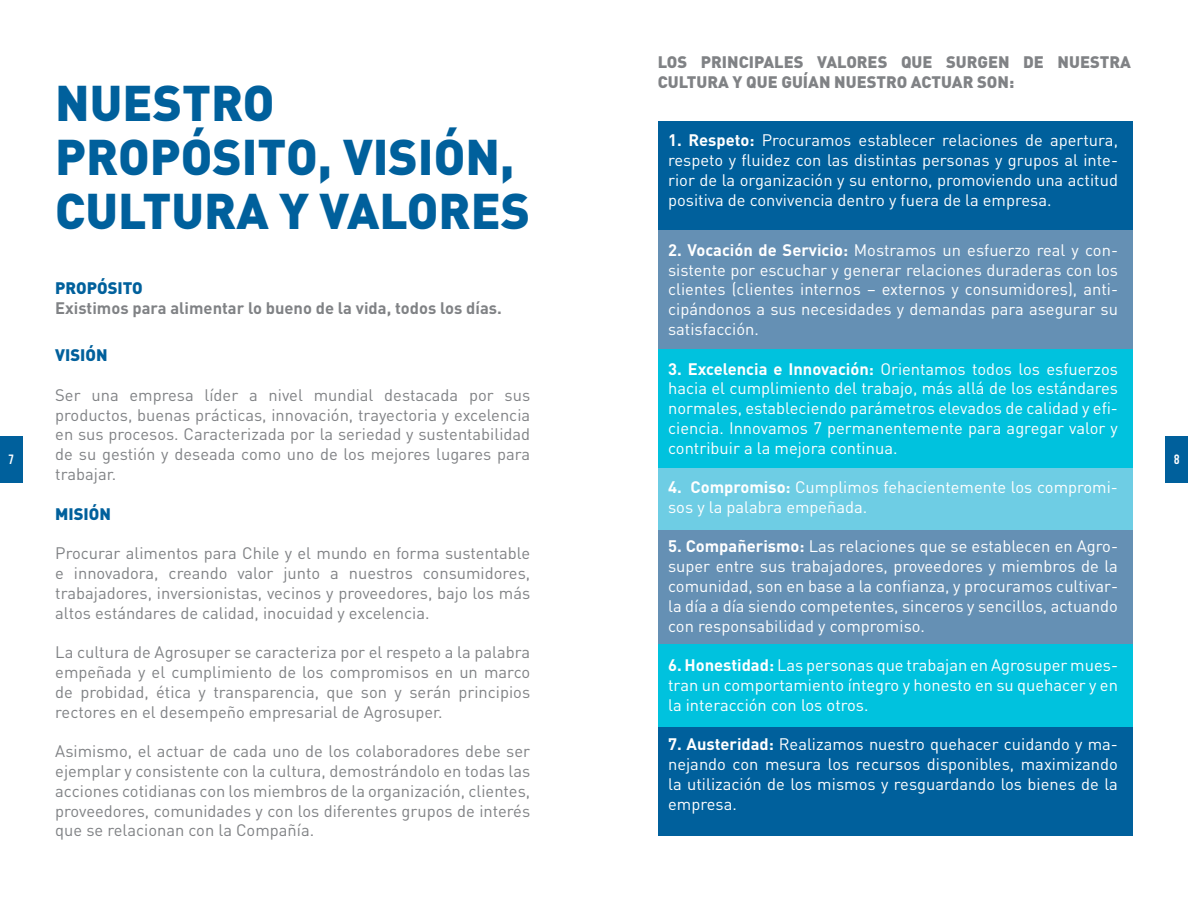
<style>
.page{position:relative;width:1188px;height:918px;background:#fff}
.page>*{position:absolute;margin:0;border:0;box-sizing:border-box;transform-origin:0 0}
.t1{font:900 49.5px/54px "DIN Pro";color:#00609c}
.t2{font:16.5px/19.8px "DIN Pro";color:#fff;text-align:justify}
.t3{font:16.5px/19.8px "DIN Pro";color:#808285;text-align:justify}
.t4{font:900 16.5px/19.8px "DIN Pro";color:#808285}
.t5{font:700 16.5px "DIN Pro";color:#808285}
.t6{font:900 16.5px "DIN Pro";color:#00609c}
.t7{font:13.5px "Bebas Neue";color:#fff}
.s1{font-weight:700}
</style>
<div class="page">
<div style="left:1166px;top:436px;width:22px;height:47px;background:#00609c"></div>
<div style="left:0;top:436px;width:22px;height:47px;background:#00609c"></div>
<div style="left:658px;top:727px;width:475px;height:109px;background:#00609c"></div>
<div style="left:658px;top:644px;width:475px;height:83px;background:#00c2de"></div>
<div style="left:658px;top:529px;width:475px;height:115px;background:#6590b4"></div>
<div style="left:658px;top:464px;width:475px;height:65px;background:#6ecde4"></div>
<div style="left:658px;top:349px;width:475px;height:119px;background:#00c2de"></div>
<div style="left:658px;top:229px;width:475px;height:120px;background:#6590b4"></div>
<div style="left:658px;top:121px;width:475px;height:108px;background:#00609c"></div>
<p class="t4" style="left:658px;top:50px;width:475px">LOS PRINCIPALES VALORES QUE SURGEN DE NUESTRA<br>CULTURA Y QUE GUÍAN NUESTRO ACTUAR SON:</p>
<h1 class="t1" style="left:55px;top:69px;width:476px">NUESTRO<br>PROPÓSITO, VISIÓN,<br>CULTURA Y VALORES</h1>
<p class="t2" style="left:668px;top:130px;width:451px"><span class="s1">1. Respeto:</span> Procuramos establecer relaciones de apertura, respeto y fluidez con las distintas personas y grupos al inte&shy;rior de la organización y su entorno, promoviendo una actitud positiva de convivencia dentro y fuera de la empresa.</p>
<p class="t2" style="left:668px;top:239px;width:451px"><span class="s1">2. Vocación de Servicio:</span> Mostramos un esfuerzo real y con&shy;sistente por escuchar y generar relaciones duraderas con los clientes (clientes internos – externos y consumidores), anti&shy;cipándonos a sus necesidades y demandas para asegurar su satisfacción.</p>
<p class="t2" style="left:668px;top:358px;width:451px"><span class="s1">3. Excelencia e Innovación:</span> Orientamos todos los esfuerzos hacia el cumplimiento del trabajo, más allá de los estándares normales, estableciendo parámetros elevados de calidad y efi&shy;ciencia. Innovamos 7 permanentemente para agregar valor y contribuir a la mejora continua.</p>
<p class="t2" style="left:668px;top:476px;width:451px"><span class="s1">4. Compromiso:</span> Cumplimos fehacientemente los compromi&shy;sos y la palabra empeñada.</p>
<p class="t2" style="left:668px;top:536px;width:451px"><span class="s1">5. Compañerismo:</span> Las relaciones que se establecen en Agro&shy;super entre sus trabajadores, proveedores y miembros de la comunidad, son en base a la confianza, y procuramos cultivar&shy;la día a día siendo competentes, sinceros y sencillos, actuando con responsabilidad y compromiso.</p>
<p class="t2" style="left:668px;top:655px;width:451px"><span class="s1">6. Honestidad:</span> Las personas que trabajan en Agrosuper mues&shy;tran un comportamiento íntegro y honesto en su quehacer y en la interacción con los otros.</p>
<p class="t2" style="left:668px;top:734px;width:451px"><span class="s1">7. Austeridad:</span> Realizamos nuestro quehacer cuidando y ma&shy;nejando con mesura los recursos disponibles, maximizando la utilización de los mismos y resguardando los bienes de la empresa.</p>
<p class="t6" style="left:55px;top:274px;width:89px">PROPÓSITO</p>
<p class="t5" style="left:55px;top:297px;width:448px">Existimos para alimentar lo bueno de la vida, todos los días.</p>
<p class="t6" style="left:55px;top:341px;width:54px">VISIÓN</p>
<p class="t3" style="left:55px;top:384px;width:477px">Ser una empresa líder a nivel mundial destacada por sus productos, buenas prácticas, innovación, trayectoria y excelencia en sus procesos. Caracterizada por la seriedad y sustentabilidad de su gestión y deseada como uno de los mejores lugares para trabajar.</p>
<p class="t6" style="left:55px;top:500px;width:57px">MISIÓN</p>
<p class="t3" style="left:55px;top:543px;width:476px">Procurar alimentos para Chile y el mundo en forma sustentable e innovadora, creando valor junto a nuestros consumidores, trabajadores, inversionistas, vecinos y proveedores, bajo los más altos estándares de calidad, inocuidad y excelencia.</p>
<p class="t3" style="left:55px;top:642px;width:476px">La cultura de Agrosuper se caracteriza por el respeto a la palabra empeñada y el cumplimiento de los compromisos en un marco de probidad, ética y transparencia, que son y serán principios rectores en el desempeño empresarial de Agrosuper.</p>
<p class="t3" style="left:55px;top:741px;width:476px">Asimismo, el actuar de cada uno de los colaboradores debe ser ejemplar y consistente con la cultura, demostrándolo en todas las acciones cotidianas con los miembros de la organización, clientes, proveedores, comunidades y con los diferentes grupos de interés que se relacionan con la Compañía.</p>
<p class="t7" style="left:8px;top:452px;width:7px">7</p>
<p class="t7" style="left:1174px;top:452px;width:7px">8</p>
</div>
